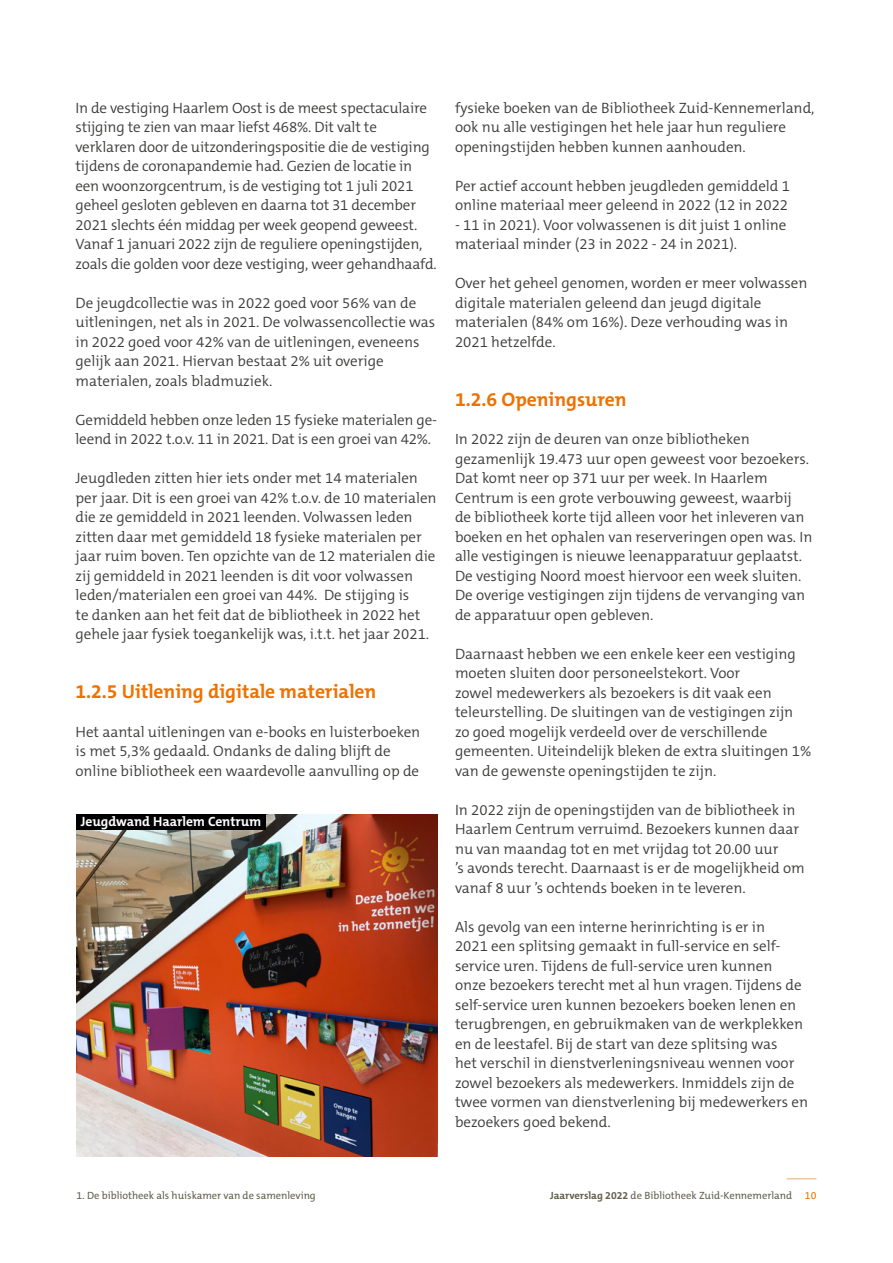
<style>
.page{position:relative;width:893px;height:1263px;background:#fff}
.page>*{position:absolute;margin:0;border:0;box-sizing:border-box;transform-origin:0 0}
.Kop_5{font:700 19.5px "The Mix C5";color:#ee7201}
.Platte_tekst{font:300 15px/19.5px "The Mix C5";color:#3c3c3b}
.Bijschriften{font:700 13.5px "The Mix C5";color:#fff}
.t1{font:10.5px "The Mix C5";color:#60604d}
.s1{font-weight:700}
.s2{color:#ee7201}
</style>
<div class="page">
<svg style="left:787px;top:1178px;width:29px;height:1px"></svg>
<img style="left:77px;top:815px;width:361px;height:342px">
<div style="left:77px;top:815px;width:189px;height:15px;background:#000"></div>
<p class="Platte_tekst" style="left:75px;top:98px;width:363px">In de vestiging Haarlem Oost is de meest spectaculaire stijging te zien van maar liefst 468%. Dit valt te verklaren door de uitzonderingspositie die de vestiging tijdens de coronapandemie had. Gezien de locatie in een woonzorgcentrum, is de vestiging tot 1 juli 2021 geheel gesloten gebleven en daarna tot 31 december 2021 slechts één middag per week geopend geweest.<br>Vanaf 1 januari 2022 zijn de reguliere openingstijden, zoals die golden voor deze vestiging, weer gehandhaafd.</p>
<p class="Platte_tekst" style="left:75px;top:293px;width:361px">De jeugdcollectie was in 2022 goed voor 56% van de uitleningen, net als in 2021. De volwassencollectie was in 2022 goed voor 42% van de uitleningen, eveneens gelijk aan 2021. Hiervan bestaat 2% uit overige materialen, zoals bladmuziek.</p>
<p class="Platte_tekst" style="left:75px;top:410px;width:362px">Gemiddeld hebben onze leden 15 fysieke materialen ge&shy;leend in 2022 t.o.v. 11 in 2021. Dat is een groei van 42%.</p>
<p class="Platte_tekst" style="left:75px;top:468px;width:363px">Jeugdleden zitten hier iets onder met 14 materialen per jaar. Dit is een groei van 42% t.o.v. de 10 materialen die ze gemiddeld in 2021 leenden. Volwassen leden zitten daar met gemiddeld 18 fysieke materialen per jaar ruim boven. Ten opzichte van de 12 materialen die zij gemiddeld in 2021 leenden is dit voor volwassen leden/materialen een groei van 44%. De stijging is<br>te danken aan het feit dat de bibliotheek in 2022 het gehele jaar fysiek toegankelijk was, i.t.t. het jaar 2021.</p>
<p class="Kop_5" style="left:75px;top:679px;width:302px">1.2.5 Uitlening digitale materialen</p>
<p class="Platte_tekst" style="left:75px;top:722px;width:346px">Het aantal uitleningen van e-books en luisterboeken is met 5,3% gedaald. Ondanks de daling blijft de online bibliotheek een waardevolle aanvulling op de</p>
<p class="Bijschriften" style="left:81px;top:813px;width:182px">Jeugdwand Haarlem Centrum</p>
<p class="Platte_tekst" style="left:455px;top:98px;width:361px">fysieke boeken van de Bibliotheek Zuid-Kennemerland, ook nu alle vestigingen het hele jaar hun reguliere openingstijden hebben kunnen aanhouden.</p>
<p class="Platte_tekst" style="left:455px;top:176px;width:337px">Per actief account hebben jeugdleden gemiddeld 1 online materiaal meer geleend in 2022 (12 in 2022</p>
<p class="Platte_tekst" style="left:455px;top:215px;width:333px">- 11 in 2021). Voor volwassenen is dit juist 1 online materiaal minder (23 in 2022 - 24 in 2021).</p>
<p class="Platte_tekst" style="left:455px;top:273px;width:354px">Over het geheel genomen, worden er meer volwassen digitale materialen geleend dan jeugd digitale materialen (84% om 16%). Deze verhouding was in 2021 hetzelfde.</p>
<p class="Kop_5" style="left:455px;top:386px;width:173px">1.2.6 Openingsuren</p>
<p class="Platte_tekst" style="left:455px;top:429px;width:359px">In 2022 zijn de deuren van onze bibliotheken gezamenlijk 19.473 uur open geweest voor bezoekers.<br>Dat komt neer op 371 uur per week. In Haarlem Centrum is een grote verbouwing geweest, waarbij<br>de bibliotheek korte tijd alleen voor het inleveren van boeken en het ophalen van reserveringen open was. In alle vestigingen is nieuwe leenapparatuur geplaatst.<br>De vestiging Noord moest hiervoor een week sluiten.<br>De overige vestigingen zijn tijdens de vervanging van de apparatuur open gebleven.</p>
<p class="Platte_tekst" style="left:455px;top:644px;width:358px">Daarnaast hebben we een enkele keer een vestiging moeten sluiten door personeelstekort. Voor<br>zowel medewerkers als bezoekers is dit vaak een teleurstelling. De sluitingen van de vestigingen zijn zo goed mogelijk verdeeld over de verschillende gemeenten. Uiteindelijk bleken de extra sluitingen 1% van de gewenste openingstijden te zijn.</p>
<p class="Platte_tekst" style="left:455px;top:800px;width:351px">In 2022 zijn de openingstijden van de bibliotheek in Haarlem Centrum verruimd. Bezoekers kunnen daar nu van maandag tot en met vrijdag tot 20.00 uur<br>’s avonds terecht. Daarnaast is er de mogelijkheid om vanaf 8 uur ’s ochtends boeken in te leveren.</p>
<p class="Platte_tekst" style="left:455px;top:917px;width:355px">Als gevolg van een interne herinrichting is er in<br>2021 een splitsing gemaakt in full-service en self&shy;service uren. Tijdens de full-service uren kunnen<br>onze bezoekers terecht met al hun vragen. Tijdens de self-service uren kunnen bezoekers boeken lenen en terugbrengen, en gebruikmaken van de werkplekken en de leestafel. Bij de start van deze splitsing was<br>het verschil in dienstverleningsniveau wennen voor zowel bezoekers als medewerkers. Inmiddels zijn de twee vormen van dienstverlening bij medewerkers en bezoekers goed bekend.</p>
<p class="t1" style="left:77px;top:1189px;width:241px">1. De bibliotheek als huiskamer van de samenleving</p>
<p class="t1" style="left:550px;top:1189px;width:268px"><span class="s1">Jaarverslag 2022</span> de Bibliotheek Zuid-Kennemerland <span class="s2">10</span></p>
</div>
